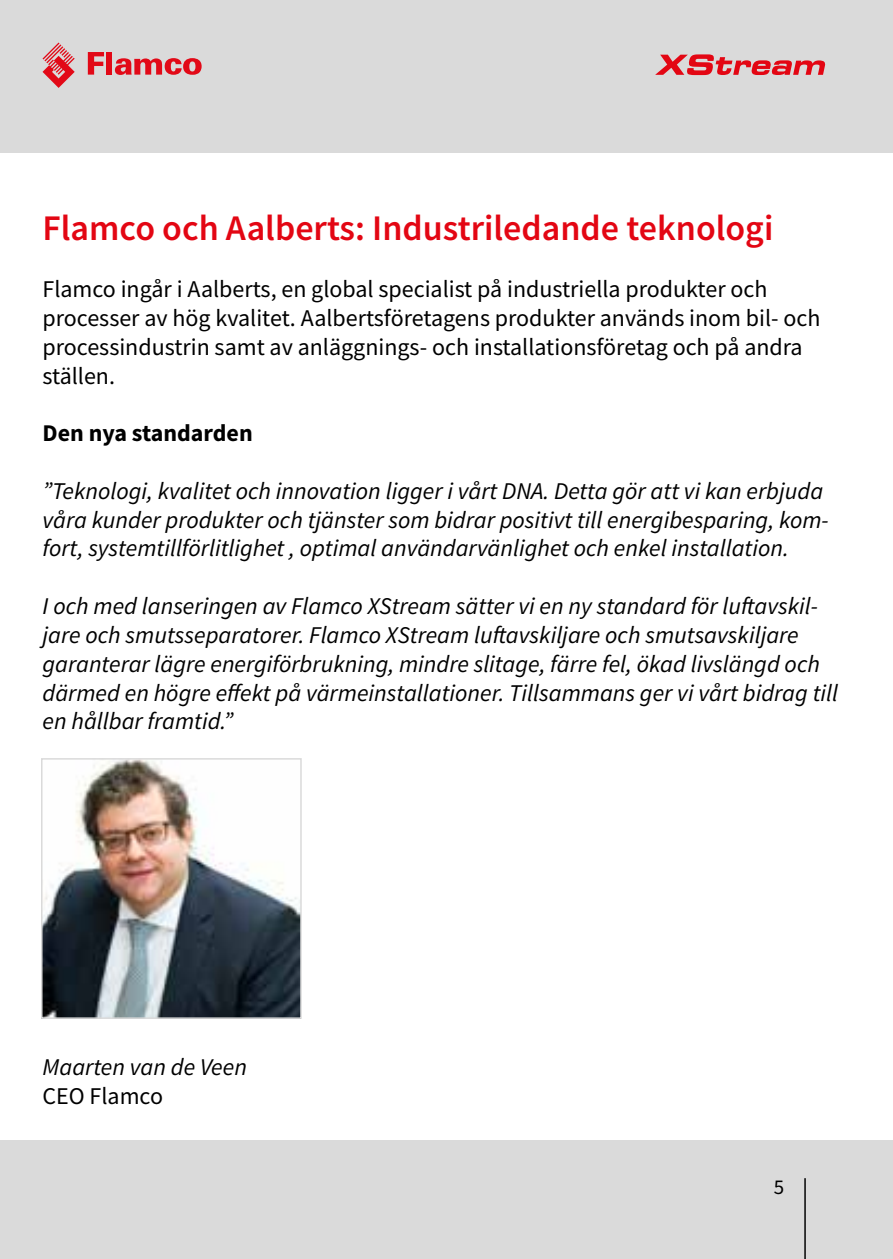
<style>
.page{position:relative;width:893px;height:1259px;background:#fff}
.page>*{position:absolute;margin:0;border:0;box-sizing:border-box;transform-origin:0 0}
.t1{font:600 36px "Source Sans Pro";color:#e30613}
.t2{font:italic 24px/28.8px "Source Sans Pro";color:#000}
.t3{font:24px/28.8px "Source Sans Pro";color:#000}
.t4{font:700 24px "Source Sans Pro";color:#000}
.t5{font:21px "Source Sans Pro";color:#000}
</style>
<div class="page">
<div style="left:0;top:1140px;width:893px;height:119px;background:#dadada"></div>
<hr style="left:804px;top:1178px;width:2px;height:81px;background:#000">
<div style="left:0;top:0;width:893px;height:153px;background:#dadada"></div>
<svg style="left:88px;top:52px;width:16px;height:23px"></svg>
<div style="left:106px;top:52px;width:6px;height:23px;background:#e20917"></div>
<svg style="left:115px;top:58px;width:87px;height:17px"></svg>
<svg style="left:43px;top:43px;width:32px;height:45px"></svg>
<svg style="left:655px;top:54px;width:171px;height:21px"></svg>
<img style="left:44px;top:761px;width:255px;height:255px">
<div style="left:41px;top:758px;width:261px;height:261px;border:2px solid #dadada"></div>
<h1 class="t1" style="left:43px;top:204px;width:732px">Flamco och Aalberts: Industriledande teknologi</h1>
<p class="t3" style="left:43px;top:275px;width:779px">Flamco ingår i Aalberts, en global specialist på industriella produkter och processer av hög kvalitet. Aalbertsföretagens produkter används inom bil- och processindustrin samt av anläggnings- och installationsföretag och på andra ställen.</p>
<p class="t4" style="left:43px;top:417px;width:212px">Den nya standarden</p>
<p class="t2" style="left:43px;top:476px;width:788px">”Teknologi, kvalitet och innovation ligger i vårt DNA. Detta gör att vi kan erbjuda våra kunder produkter och tjänster som bidrar positivt till energibesparing, kom&shy;fort, systemtillförlitlighet , optimal användarvänlighet och enkel installation.</p>
<p class="t2" style="left:43px;top:591px;width:797px">I och med lanseringen av Flamco XStream sätter vi en ny standard för luftavskil&shy;jare och smutsseparatorer. Flamco XStream luftavskiljare och smutsavskiljare garanterar lägre energiförbrukning, mindre slitage, färre fel, ökad livslängd och därmed en högre effekt på värmeinstallationer. Tillsammans ger vi vårt bidrag till en hållbar framtid.”</p>
<p class="t2" style="left:43px;top:1052px;width:206px">Maarten van de Veen</p>
<p class="t3" style="left:43px;top:1081px;width:122px">CEO Flamco</p>
<p class="t5" style="left:774px;top:1173px;width:12px">5</p>
</div>
